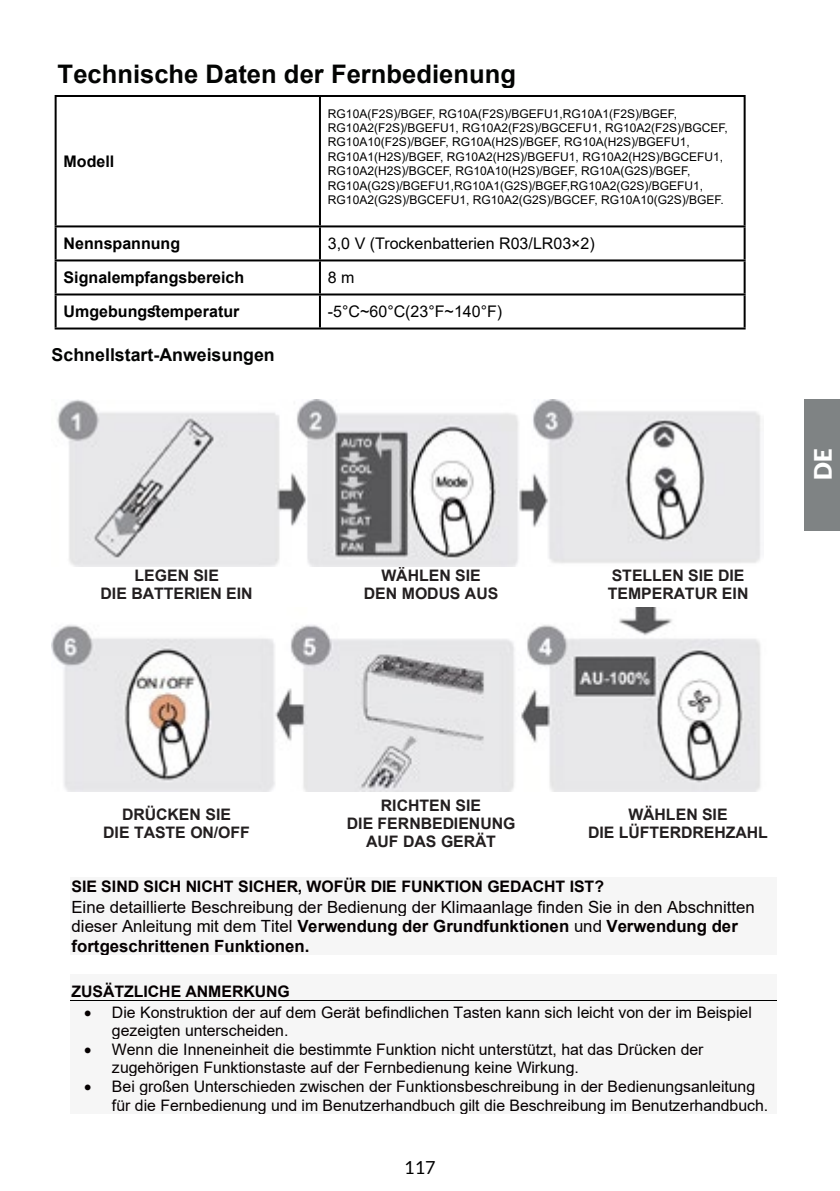
<style>
.page{position:relative;width:840px;height:1191px;background:#fff}
.page>*{position:absolute;margin:0;border:0;box-sizing:border-box;transform-origin:0 0}
.t1{font:700 25.6px "Arial";color:#030403}
.t2{font:900 24px "Lato";color:#fff}
.t3{font:18px "Lato";color:#000}
.t4{font:700 17.8px "Arial";color:#030403}
.t5{font:700 17.8px "Arial";color:#000}
.t6{font:16.8px/19.2px "Arial";letter-spacing:-.005em;color:#050001}
.t7{font:700 16px "Arial";color:#000}
.t8{font:16px "Arial";color:#000}
.t9{font:15.8px/18.2px "Arial";letter-spacing:-.005em;color:#050001}
.t10{font:700 15.8px/18px "Arial";letter-spacing:-.005em;color:#231f20;text-align:center}
.t11{font:15.8px/21.4px "Arial";letter-spacing:-.005em;color:#030403}
.t12{font:700 15.8px "Arial";letter-spacing:-.005em;color:#050001}
.t13{font:12px/14.4px "Arial";color:#000}
.s1{font-weight:700}
</style>
<div class="page">
<div style="left:71px;top:877px;width:704px;height:20px;background:#f6f6f6"></div>
<div style="left:71px;top:897px;width:704px;height:19px;background:#f6f6f6"></div>
<div style="left:71px;top:916px;width:704px;height:20px;background:#f6f6f6"></div>
<div style="left:71px;top:936px;width:704px;height:19px;background:#f6f6f6"></div>
<div style="left:70px;top:974px;width:706px;height:26px;background:#f6f6f6"></div>
<div style="left:71px;top:1001px;width:704px;height:20px;background:#f6f6f6"></div>
<div style="left:71px;top:1021px;width:704px;height:18px;background:#f6f6f6"></div>
<div style="left:71px;top:1039px;width:704px;height:19px;background:#f6f6f6"></div>
<div style="left:71px;top:1058px;width:704px;height:18px;background:#f6f6f6"></div>
<div style="left:71px;top:1076px;width:704px;height:19px;background:#f6f6f6"></div>
<div style="left:71px;top:1095px;width:704px;height:18px;background:#f6f6f6"></div>
<hr style="left:70px;top:1000px;width:706px;height:1px;background:#000">
<img style="left:57px;top:399px;width:704px;height:167px">
<img style="left:52px;top:607px;width:709px;height:184px">
<hr style="left:55px;top:95px;width:265px;height:2px;background:#000">
<hr style="left:55px;top:97px;width:2px;height:128px;background:#000">
<hr style="left:320px;top:95px;width:425px;height:2px;background:#000">
<hr style="left:319px;top:97px;width:2px;height:128px;background:#000">
<hr style="left:743px;top:97px;width:2px;height:128px;background:#000">
<hr style="left:55px;top:225px;width:265px;height:2px;background:#000">
<hr style="left:55px;top:227px;width:2px;height:32px;background:#000">
<hr style="left:320px;top:225px;width:425px;height:2px;background:#000">
<hr style="left:319px;top:227px;width:2px;height:32px;background:#000">
<hr style="left:743px;top:227px;width:2px;height:32px;background:#000">
<hr style="left:55px;top:259px;width:265px;height:2px;background:#000">
<hr style="left:55px;top:261px;width:2px;height:32px;background:#000">
<hr style="left:320px;top:259px;width:425px;height:2px;background:#000">
<hr style="left:319px;top:261px;width:2px;height:32px;background:#000">
<hr style="left:743px;top:261px;width:2px;height:32px;background:#000">
<hr style="left:55px;top:293px;width:265px;height:2px;background:#000">
<hr style="left:55px;top:295px;width:2px;height:32px;background:#000">
<hr style="left:320px;top:293px;width:425px;height:2px;background:#000">
<hr style="left:319px;top:295px;width:2px;height:32px;background:#000">
<hr style="left:743px;top:295px;width:2px;height:32px;background:#000">
<hr style="left:55px;top:327px;width:265px;height:2px;background:#000">
<hr style="left:320px;top:327px;width:425px;height:2px;background:#000">
<div style="left:803px;top:399px;width:36px;height:131px;background:#7f8384"></div>
<h1 class="t1" style="left:57px;top:56px;width:460px">Technische Daten der Fernbedienung</h1>
<p class="t5" style="left:57px;top:138px;width:58px">Modell</p>
<p class="t7" style="left:64px;top:150px;width:52px">Modell</p>
<p class="t13" style="left:328px;top:106px;width:401px">RG10A(F2S)/BGEF, RG10A(F2S)/BGEFU1,RG10A1(F2S)/BGEF, RG10A2(F2S)/BGEFU1, RG10A2(F2S)/BGCEFU1, RG10A2(F2S)/BGCEF, RG10A10(F2S)/BGEF, RG10A(H2S)/BGEF, RG10A(H2S)/BGEFU1, RG10A1(H2S)/BGEF, RG10A2(H2S)/BGEFU1, RG10A2(H2S)/BGCEFU1, RG10A2(H2S)/BGCEF, RG10A10(H2S)/BGEF, RG10A(G2S)/BGEF, RG10A(G2S)/BGEFU1,RG10A1(G2S)/BGEF,RG10A2(G2S)/BGEFU1, RG10A2(G2S)/BGCEFU1, RG10A2(G2S)/BGCEF, RG10A10(G2S)/BGEF.</p>
<p class="t11" style="left:347px;top:107px;width:354px">RG10A(B2S)/BGEF, RG10A(B2S)/BGEFU1, RG10A1(B2S)/BGEF, RG10A2(B2S)/BGEFU1, RG10A2(B2S)/BGCEFU1, RG10A2(B2S)/BGCEF, RG10A10(B2S)/BGEF.</p>
<p class="t7" style="left:64px;top:232px;width:118px">Nennspannung</p>
<p class="t8" style="left:328px;top:233px;width:268px">3,0 V (Trockenbatterien R03/LR03×2)</p>
<p class="t7" style="left:64px;top:266px;width:182px">Signalempfangsbereich</p>
<p class="t8" style="left:328px;top:267px;width:28px">8 m</p>
<p class="t7" style="left:64px;top:300px;width:177px">Umgebungstemperatur</p>
<p class="t8" style="left:328px;top:301px;width:176px">-5°C~60°C(23°F~140°F)</p>
<p class="t4" style="left:52px;top:342px;width:224px">Schnellstart-Anweisungen</p>
<p class="t10" style="left:101px;top:566px;width:153px">LEGEN SIE<br>DIE BATTERIEN EIN</p>
<p class="t10" style="left:363px;top:566px;width:136px">WÄHLEN SIE<br>DEN MODUS AUS</p>
<p class="t10" style="left:607px;top:566px;width:142px;text-align:left">STELLEN SIE DIE<br>TEMPERATUR EIN</p>
<h2 class="t2" style="left:808px;top:480px;width:33px;rotate:-90deg">DE</h2>
<p class="t10" style="left:103px;top:805px;width:148px">DRÜCKEN SIE<br>DIE TASTE ON/OFF</p>
<p class="t10" style="left:346px;top:796px;width:170px">RICHTEN SIE<br>DIE FERNBEDIENUNG<br>AUF DAS GERÄT</p>
<p class="t10" style="left:587px;top:805px;width:181px">WÄHLEN SIE<br>DIE LÜFTERDREHZAHL</p>
<p class="t12" style="left:71px;top:875px;width:534px">SIE SIND SICH NICHT SICHER, WOFÜR DIE FUNKTION GEDACHT IST?</p>
<p class="t6" style="left:71px;top:897px;width:684px">Eine detaillierte Beschreibung der Bedienung der Klimaanlage finden Sie in den Abschnitten dieser Anleitung mit dem Titel <span class="s1">Verwendung der Grundfunktionen</span> und <span class="s1">Verwendung der fortgeschrittenen Funktionen.</span></p>
<p class="t12" style="left:71px;top:980px;width:220px">ZUSÄTZLICHE ANMERKUNG</p>
<p class="t9" style="left:112px;top:1002px;width:641px;text-indent:-28px">• Die Konstruktion der auf dem Gerät befindlichen Tasten kann sich leicht von der im Beispiel gezeigten unterscheiden.</p>
<p class="t9" style="left:112px;top:1040px;width:592px;text-indent:-28px">• Wenn die Inneneinheit die bestimmte Funktion nicht unterstützt, hat das Drücken der zugehörigen Funktionstaste auf der Fernbedienung keine Wirkung.</p>
<p class="t9" style="left:112px;top:1077px;width:657px;text-indent:-28px">• Bei großen Unterschieden zwischen der Funktionsbeschreibung in der Bedienungsanleitung für die Fernbedienung und im Benutzerhandbuch gilt die Beschreibung im Benutzerhandbuch.</p>
<p class="t3" style="left:404px;top:1157px;width:33px">117</p>
</div>
